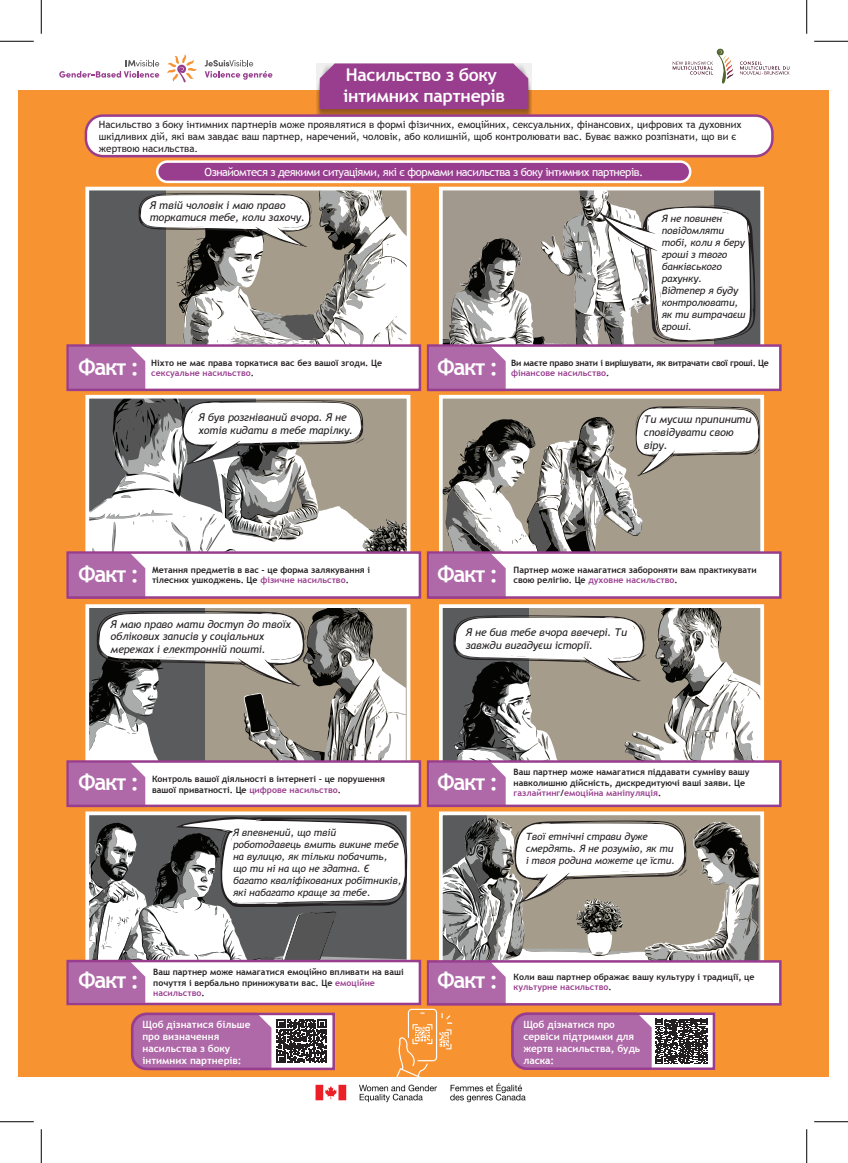
<style>
.page{position:relative;width:848px;height:1163px;background:#fff}
.page>*{position:absolute;margin:0;border:0;box-sizing:border-box;transform-origin:0 0}
.t1{font:700 22.5px "Trebuchet MS";letter-spacing:-.065em;color:#fff}
.t2{font:700 17.5px/21px "Trebuchet MS";letter-spacing:-.02em;color:#fff}
.t3{font:11.25px "Trebuchet MS";letter-spacing:-.04em;color:#fff}
.t4{font:italic 10.62px/12.8px "Trebuchet MS";letter-spacing:-.005em;color:#231f20}
.t5{font:italic 10px/12px "Trebuchet MS";letter-spacing:-.005em;color:#231f20}
.t6{font:10px/12px "Trebuchet MS";color:#231f20}
.t7{font:700 10px/12px "Trebuchet MS";color:#fff}
.t8{font:700 8.75px/10.5px "Trebuchet MS";color:#231f20}
.t9{font:700 8.75px/10.5px "Trebuchet MS";letter-spacing:-.025em;color:#231f20}
.s1{color:#993e8f}
</style>
<div class="page">
<div style="left:19px;top:90px;width:810px;height:986px;background:#f79330"></div>
<svg style="left:316px;top:63px;width:216px;height:51px"></svg>
<div style="left:320px;top:63px;width:208px;height:46px;background:#993e8f"></div>
<div style="left:441px;top:189px;width:321px;height:160px;background:#5a5b5c"></div>
<svg style="left:444px;top:192px;width:270px;height:152px;background:#9d9891"></svg>
<img style="left:579px;top:192px;width:46px;height:119px">
<img style="left:579px;top:192px;width:32px;height:31px">
<div style="left:439px;top:187px;width:325px;height:164px;border:4px solid #fff"></div>
<div style="left:87px;top:189px;width:321px;height:159px;background:#5a5b5c"></div>
<svg style="left:166px;top:192px;width:239px;height:152px;background:#b2afa8"></svg>
<img style="left:315px;top:192px;width:75px;height:89px">
<div style="left:85px;top:187px;width:325px;height:163px;border:4px solid #fff"></div>
<div style="left:85px;top:811px;width:325px;height:166px;border:4px solid #fff"></div>
<svg style="left:238px;top:473px;width:18px;height:78px"></svg>
<svg style="left:256px;top:400px;width:149px;height:151px;background:#b1aca1"></svg>
<img style="left:250px;top:465px;width:52px;height:37px">
<img style="left:238px;top:465px;width:61px;height:8px">
<img style="left:90px;top:400px;width:148px;height:151px">
<div style="left:85px;top:395px;width:325px;height:164px;border:4px solid #fff"></div>
<svg style="left:90px;top:609px;width:115px;height:151px;background:#868687"></svg>
<svg style="left:205px;top:609px;width:200px;height:151px;background:#a6a197"></svg>
<img style="left:312px;top:609px;width:16px;height:61px">
<img style="left:319px;top:609px;width:9px;height:16px">
<img style="left:328px;top:609px;width:45px;height:85px">
<div style="left:85px;top:604px;width:325px;height:163px;border:4px solid #fff"></div>
<svg style="left:444px;top:609px;width:85px;height:151px;background:#686969"></svg>
<svg style="left:529px;top:609px;width:230px;height:151px;background:#b1aca1"></svg>
<img style="left:658px;top:609px;width:52px;height:55px">
<img style="left:664px;top:609px;width:31px;height:12px">
<img style="left:695px;top:609px;width:26px;height:39px">
<div style="left:439px;top:604px;width:325px;height:165px;border:4px solid #fff"></div>
<svg style="left:487px;top:816px;width:272px;height:144px;background:#898782"></svg>
<img style="left:716px;top:817px;width:24px;height:16px">
<div style="left:439px;top:811px;width:325px;height:166px;border:4px solid #fff"></div>
<svg style="left:444px;top:400px;width:315px;height:151px;background:#a29d92"></svg>
<img style="left:523px;top:416px;width:90px;height:41px">
<img style="left:491px;top:416px;width:119px;height:29px">
<img style="left:495px;top:416px;width:113px;height:14px">
<img style="left:569px;top:420px;width:41px;height:59px">
<img style="left:590px;top:470px;width:3px;height:15px">
<img style="left:593px;top:470px;width:20px;height:41px">
<svg style="left:591px;top:470px;width:9px;height:11px"></svg>
<svg style="left:612px;top:490px;width:31px;height:45px"></svg>
<div style="left:439px;top:395px;width:325px;height:166px;border:4px solid #fff"></div>
<div style="left:86px;top:116px;width:686px;height:39px;background:#fff;border-radius:17px"></div>
<div style="left:85px;top:114px;width:688px;height:43px;border:2px solid #993e8f;border-radius:17px"></div>
<div style="left:157px;top:162px;width:533px;height:20px;background:#993e8f;border-radius:10px"></div>
<div style="left:156px;top:160px;width:535px;height:23px;border:2px solid #fff;border-radius:10px"></div>
<div style="left:427px;top:344px;width:354px;height:47px;background:#fff;border:2px solid #993e8f"></div>
<svg style="left:429px;top:346px;width:76px;height:45px;background:#af6aa8"></svg>
<div style="left:427px;top:960px;width:354px;height:45px;background:#fff;border:2px solid #993e8f"></div>
<div style="left:427px;top:760px;width:354px;height:47px;background:#fff;border:2px solid #993e8f"></div>
<svg style="left:429px;top:762px;width:76px;height:43px;background:#b06ca9"></svg>
<div style="left:427px;top:551px;width:354px;height:48px;background:#fff;border:2px solid #993e8f"></div>
<svg style="left:429px;top:553px;width:76px;height:46px;background:#af6aa8"></svg>
<div style="left:66px;top:760px;width:355px;height:47px;background:#fff;border:2px solid #993e8f"></div>
<svg style="left:69px;top:762px;width:76px;height:45px;background:#af6aa8"></svg>
<div style="left:66px;top:551px;width:355px;height:48px;background:#fff;border:2px solid #993e8f"></div>
<svg style="left:69px;top:553px;width:76px;height:46px;background:#af6aa8"></svg>
<div style="left:66px;top:344px;width:355px;height:47px;background:#fff;border:2px solid #993e8f"></div>
<svg style="left:69px;top:346px;width:76px;height:44px;background:#b06ba9"></svg>
<svg style="left:139px;top:193px;width:173px;height:54px;background:#c3c1be"></svg>
<svg style="left:598px;top:205px;width:157px;height:138px;background:#d7d6d5"></svg>
<svg style="left:181px;top:400px;width:183px;height:65px;background:#c5c4c1"></svg>
<svg style="left:635px;top:406px;width:125px;height:70px;background:#d3cfc9"></svg>
<svg style="left:97px;top:611px;width:210px;height:75px;background:#c1c0be"></svg>
<svg style="left:453px;top:615px;width:193px;height:66px;background:#c1bfbc"></svg>
<img style="left:672px;top:48px;width:118px;height:36px">
<img style="left:315px;top:1087px;width:211px;height:15px">
<svg style="left:69px;top:817px;width:647px;height:270px"></svg>
<svg style="left:59px;top:60px;width:100px;height:18px"></svg>
<svg style="left:167px;top:54px;width:30px;height:28px"></svg>
<svg style="left:205px;top:60px;width:67px;height:20px"></svg>
<hr style="left:0;top:41px;width:34px;height:1px;background:#000">
<hr style="left:814px;top:41px;width:34px;height:1px;background:#000">
<hr style="left:0;top:1121px;width:34px;height:1px;background:#000">
<hr style="left:814px;top:1121px;width:34px;height:1px;background:#000">
<hr style="left:41px;top:0;width:1px;height:34px;background:#000">
<hr style="left:41px;top:1129px;width:1px;height:33px;background:#000">
<hr style="left:806px;top:0;width:1px;height:34px;background:#000">
<hr style="left:806px;top:1129px;width:1px;height:33px;background:#000">
<h2 class="t2" style="left:343px;top:64px;width:163px">Насильство з боку інтимних партнерів</h2>
<p class="t6" style="left:99px;top:118px;width:644px">Насильство з боку інтимних партнерів може проявлятися в формі фізичних, емоційних, сексуальних, фінансових, цифрових та духовних шкідливих дій, які вам завдає ваш партнер, наречений, чоловік, або колишній, щоб контролювати вас. Буває важко розпізнати, що ви є жертвою насильства.</p>
<p class="t3" style="left:205px;top:165px;width:440px">Ознайомтеся з деякими ситуаціями, які є формами насильства з боку інтимних партнерів.</p>
<p class="t4" style="left:150px;top:198px;width:157px">Я твій чоловік і маю право торкатися тебе, коли захочу.</p>
<p class="t5" style="left:661px;top:212px;width:85px">Я не повинен повідомляти тобі, коли я беру гроші з твого банківського рахунку.<br>Відтепер я буду контролювати, як ти витрачаєш гроші.</p>
<h1 class="t1" style="left:78px;top:353px;width:62px">Факт :</h1>
<h1 class="t1" style="left:437px;top:353px;width:62px">Факт :</h1>
<p class="t8" style="left:151px;top:357px;width:232px">Ніхто не має права торкатися вас без вашої згоди. Це <span class="s1">сексуальне насильство</span>.</p>
<p class="t9" style="left:511px;top:357px;width:259px">Ви маєте право знати і вирішувати, як витрачати свої гроші. Це <span class="s1">фінансове насильство</span>.</p>
<p class="t4" style="left:198px;top:411px;width:156px">Я був розгніваний вчора. Я не хотів кидати в тебе тарілку.</p>
<p class="t4" style="left:644px;top:413px;width:109px">Ти мусиш припинити сповідувати свою віру.</p>
<h1 class="t1" style="left:78px;top:559px;width:62px">Факт :</h1>
<h1 class="t1" style="left:437px;top:559px;width:62px">Факт :</h1>
<p class="t8" style="left:152px;top:564px;width:219px">Метання предметів в вас - це форма залякування і тілесних ушкоджень. Це <span class="s1">фізичне насильство</span>.</p>
<p class="t8" style="left:513px;top:564px;width:245px">Партнер може намагатися забороняти вам практикувати свою релігію. Це <span class="s1">духовне насильство</span>.</p>
<p class="t4" style="left:111px;top:617px;width:182px">Я маю право мати доступ до твоїх облікових записів у соціальних мережах і електронній пошті.</p>
<p class="t4" style="left:465px;top:626px;width:163px">Я не бив тебе вчора ввечері. Ти завжди вигадуєш історії.</p>
<p class="t8" style="left:152px;top:774px;width:234px">Контроль вашої діяльності в інтернеті - це порушення вашої приватності. Це <span class="s1">цифрове насильство</span>.</p>
<p class="t8" style="left:513px;top:767px;width:238px">Ваш партнер може намагатися піддавати сумніву вашу навколишню дійсність, дискредитуючі ваші заяви. Це <span class="s1">газлайтинг</span>/<span class="s1">емоційна маніпуляція</span>.</p>
<h1 class="t1" style="left:78px;top:767px;width:62px">Факт :</h1>
<h1 class="t1" style="left:437px;top:767px;width:62px">Факт :</h1>
<p class="t5" style="left:233px;top:826px;width:170px">Я впевнений, що твій роботодавець вмить викине тебе на вулицю, як тільки побачить, що ти ні на що не здатна. Є багато кваліфікованих робітників, які набагато краще за тебе.</p>
<p class="t5" style="left:526px;top:830px;width:151px">Твої етнічні страви дуже смердять. Я не розумію, як ти і твоя родина можете це їсти.</p>
<p class="t8" style="left:153px;top:967px;width:252px">Ваш партнер може намагатися емоційно впливати на ваші почуття і вербально принижувати вас. Це <span class="s1">емоційне насильство</span>.</p>
<h1 class="t1" style="left:78px;top:966px;width:62px">Факт :</h1>
<h1 class="t1" style="left:437px;top:966px;width:62px">Факт :</h1>
<p class="t8" style="left:513px;top:971px;width:242px">Коли ваш партнер ображає вашу культуру і традиції, це <span class="s1">культурне насильство</span>.</p>
<p class="t7" style="left:142px;top:1018px;width:110px">Щоб дізнатися більше про визначення насильства з боку інтимних партнерів:</p>
<p class="t7" style="left:523px;top:1018px;width:118px">Щоб дізнатися про сервіси підтримки для жертв насильства, будь ласка:</p>
</div>
